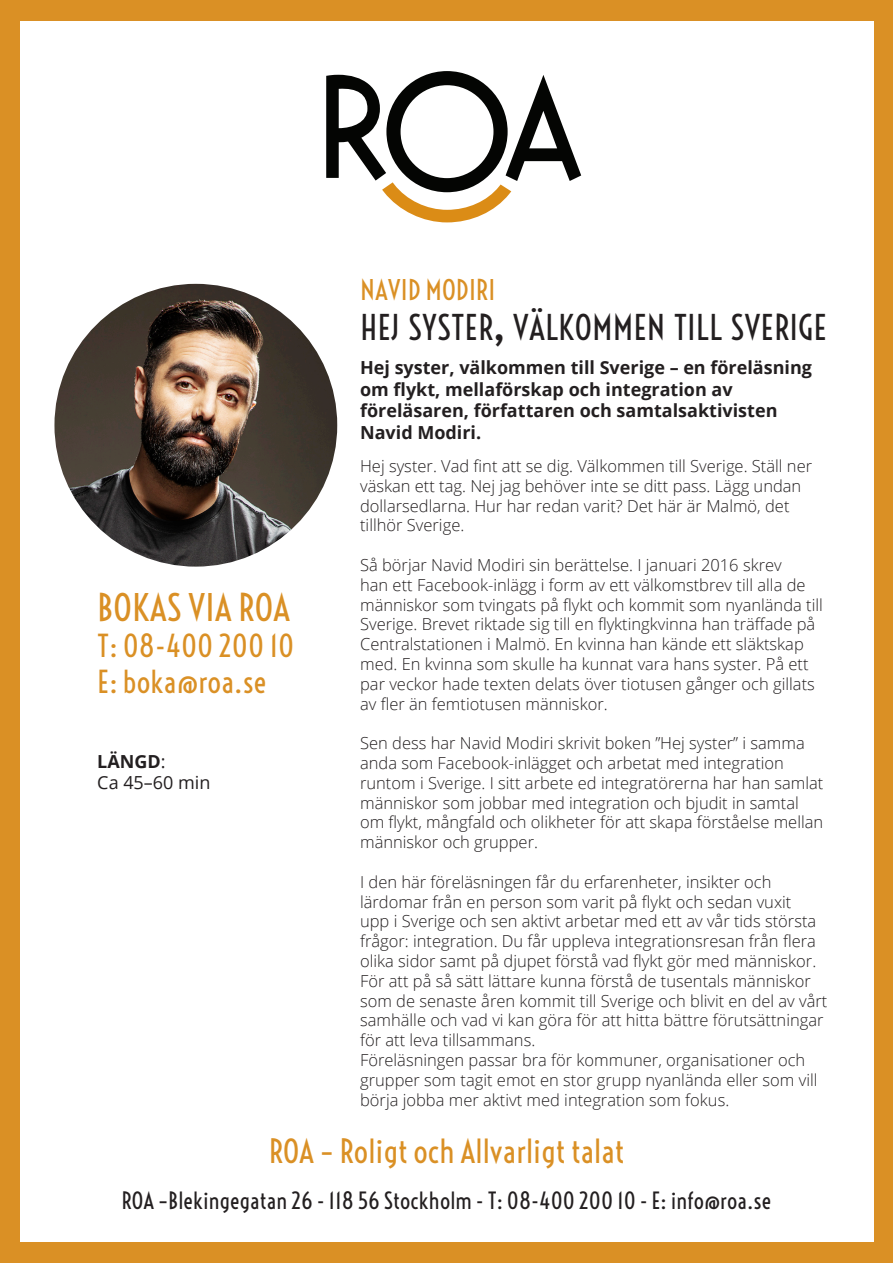
<style>
.page{position:relative;width:893px;height:1263px;background:#fff}
.page>*{position:absolute;margin:0;border:0;box-sizing:border-box;transform-origin:0 0}
.t1{font:36px "Voltaire";color:#da9025}
.t2{font:33.6px "Voltaire";color:#231f20}
.t3{font:31.5px "Voltaire";color:#da9025}
.t4{font:30px "Voltaire";color:#da9025}
.t5{font:27px "Voltaire";color:#da9025}
.t6{font:22.5px "Voltaire";color:#231f20}
.t7{font:700 18px/21.6px "Open Sans";color:#231f20}
.t8{font:18px "Open Sans";color:#231f20}
.t9{font:300 16.5px/19.8px "Open Sans";color:#231f20}
.s1{font-size:48px}
.s2{font-weight:400}
</style>
<div class="page">
<img style="left:54px;top:284px;width:283px;height:283px;border-radius:141px">
<svg style="left:326px;top:71px;width:255px;height:151px"></svg>
<div style="left:0;top:0;width:893px;height:21px;background:#da9025"></div>
<div style="left:0;top:1242px;width:893px;height:21px;background:#da9025"></div>
<div style="left:0;top:17px;width:20px;height:1237px;background:#da9025"></div>
<div style="left:874px;top:17px;width:19px;height:1237px;background:#da9025"></div>
<p class="t5" style="left:360px;top:273px;width:137px">NAVID MODIRI</p>
<p class="t2" style="left:360px;top:307px;width:469px">HEJ SYSTER<span class="s1">,</span> VÄLKOMMEN TILL SVERIGE</p>
<p class="t1" style="left:97px;top:586px;width:195px">BOKAS VIA ROA</p>
<p class="t4" style="left:97px;top:628px;width:199px">T: 08-400 200 10</p>
<p class="t4" style="left:97px;top:664px;width:171px">E: boka@roa.se</p>
<p class="t7" style="left:97px;top:750px;width:70px">LÄNGD<span class="s2">:</span></p>
<p class="t8" style="left:97px;top:770px;width:115px">Ca 45–60 min</p>
<p class="t7" style="left:360px;top:356px;width:453px">Hej syster, välkommen till Sverige – en föreläsning om flykt, mellaförskap och integration av föreläsaren, författaren och samtalsaktivisten Navid Modiri.</p>
<p class="t9" style="left:360px;top:456px;width:454px">Hej syster. Vad fint att se dig. Välkommen till Sverige. Ställ ner väskan ett tag. Nej jag behöver inte se ditt pass. Lägg undan dollarsedlarna. Hur har redan varit? Det här är Malmö, det tillhör Sverige.</p>
<p class="t9" style="left:360px;top:555px;width:464px">Så börjar Navid Modiri sin berättelse. I januari 2016 skrev<br>han ett Facebook-inlägg i form av ett välkomstbrev till alla de människor som tvingats på flykt och kommit som nyanlända till Sverige. Brevet riktade sig till en flyktingkvinna han träffade på Centralstationen i Malmö. En kvinna han kände ett släktskap med. En kvinna som skulle ha kunnat vara hans syster. På ett par veckor hade texten delats över tiotusen gånger och gillats av fler än femtiotusen människor.</p>
<p class="t9" style="left:360px;top:733px;width:465px">Sen dess har Navid Modiri skrivit boken ”Hej syster” i samma anda som Facebook-inlägget och arbetat med integration runtom i Sverige. I sitt arbete ed integratörerna har han samlat människor som jobbar med integration och bjudit in samtal om flykt, mångfald och olikheter för att skapa förståelse mellan människor och grupper.</p>
<p class="t9" style="left:360px;top:871px;width:469px">I den här föreläsningen får du erfarenheter, insikter och lärdomar från en person som varit på flykt och sedan vuxit<br>upp i Sverige och sen aktivt arbetar med ett av vår tids största frågor: integration. Du får uppleva integrationsresan från flera olika sidor samt på djupet förstå vad flykt gör med människor.<br>För att på så sätt lättare kunna förstå de tusentals människor som de senaste åren kommit till Sverige och blivit en del av vårt samhälle och vad vi kan göra för att hitta bättre förutsättningar för att leva tillsammans.</p>
<p class="t9" style="left:360px;top:1050px;width:459px">Föreläsningen passar bra för kommuner, organisationer och grupper som tagit emot en stor grupp nyanlända eller som vill börja jobba mer aktivt med integration som fokus.</p>
<p class="t3" style="left:269px;top:1132px;width:357px">ROA – Roligt och Allvarligt talat</p>
<p class="t6" style="left:122px;top:1187px;width:651px">ROA –Blekingegatan 26 - 118 56 Stockholm - T: 08-400 200 10 - E: info@roa.se</p>
</div>
